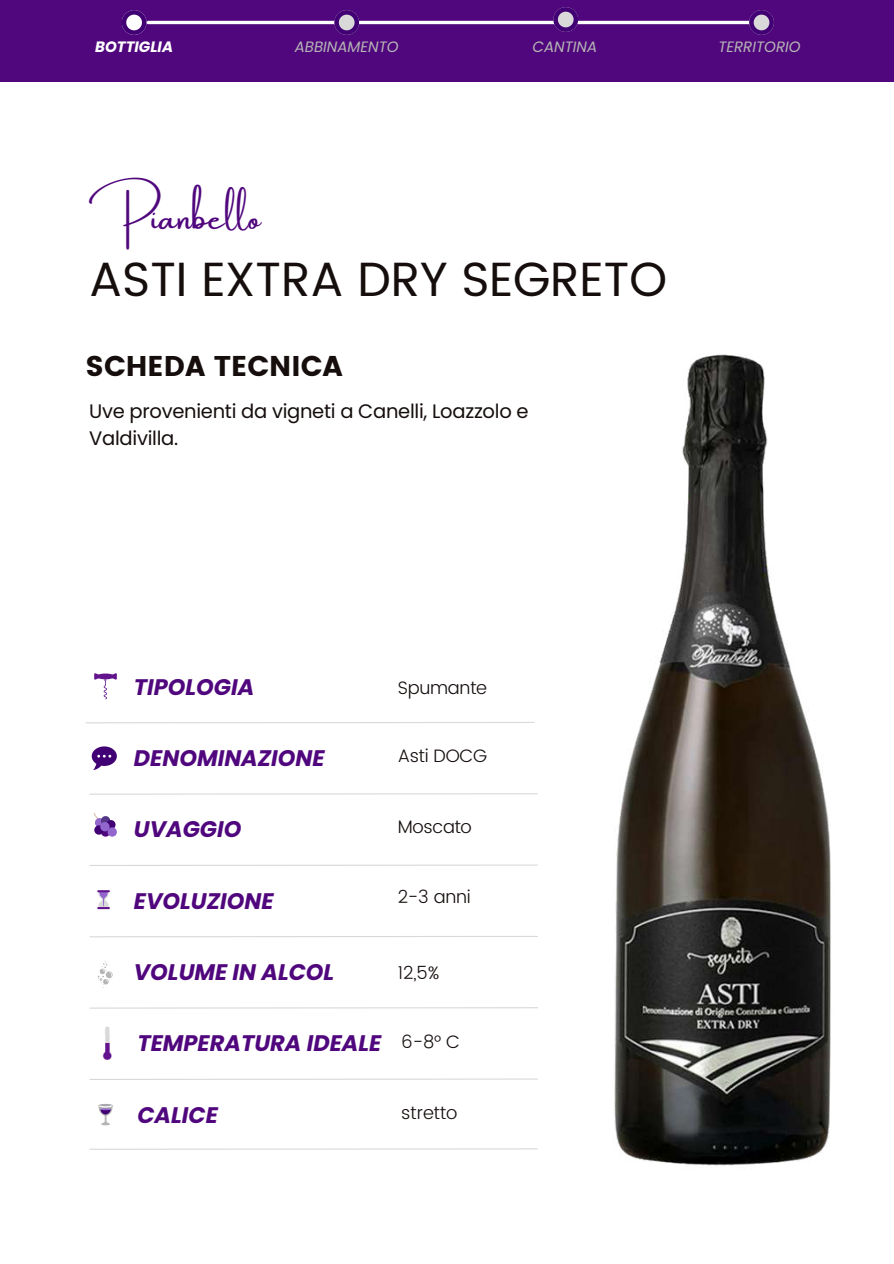
<style>
.page{position:relative;width:894px;height:1264px;background:#fff}
.page>*{position:absolute;margin:0;border:0;box-sizing:border-box;transform-origin:0 0}
.t1{font:48px "Poppins";letter-spacing:-.005em;color:#150e0d}
.t2{font:34.35px "Amsterdam One";color:#50077d}
.t3{font:28.5px "Poppins";color:#150e0d}
.t4{font:italic 700 22.5px "Poppins";color:#50077d}
.t5{font:19.5px/27px "Poppins";letter-spacing:-.015em;color:#150e0d}
.t6{font:300 18px "Poppins";letter-spacing:-.015em;color:#150e0d}
.t7{font:italic 15px "Poppins";color:#b5b5b5}
.t8{font:italic 700 15px "Poppins";color:#fff}
</style>
<div class="page">
<div style="left:0;top:0;width:893px;height:82px;background:#50077d"></div>
<svg style="left:122px;top:10px;width:24px;height:25px"></svg>
<hr style="left:148px;top:21px;width:611px;height:3px;background:#fff">
<svg style="left:334px;top:10px;width:25px;height:25px"></svg>
<svg style="left:749px;top:10px;width:24px;height:25px"></svg>
<svg style="left:553px;top:7px;width:25px;height:25px"></svg>
<svg style="left:97px;top:890px;width:13px;height:19px"></svg>
<svg style="left:94px;top:813px;width:23px;height:23px"></svg>
<svg style="left:92px;top:746px;width:24px;height:24px"></svg>
<svg style="left:98px;top:1104px;width:15px;height:21px"></svg>
<svg style="left:98px;top:960px;width:14px;height:28px"></svg>
<img style="left:486px;top:354px;width:345px;height:812px">
<hr style="left:90px;top:793px;width:447px;height:1px;background:#d9d9d9">
<hr style="left:86px;top:722px;width:447px;height:1px;background:#d9d9d9">
<hr style="left:90px;top:864px;width:447px;height:2px;background:#d9d9d9">
<hr style="left:90px;top:935px;width:447px;height:2px;background:#d9d9d9">
<hr style="left:90px;top:1078px;width:447px;height:1px;background:#d9d9d9">
<hr style="left:90px;top:1148px;width:447px;height:1px;background:#d9d9d9">
<hr style="left:90px;top:1007px;width:447px;height:1px;background:#d9d9d9">
<svg style="left:94px;top:673px;width:23px;height:26px"></svg>
<svg style="left:103px;top:1026px;width:9px;height:33px"></svg>
<p class="t8" style="left:95px;top:37px;width:79px">BOTTIGLIA</p>
<p class="t7" style="left:294px;top:37px;width:105px">ABBINAMENTO</p>
<p class="t7" style="left:532px;top:37px;width:66px">CANTINA</p>
<p class="t7" style="left:718px;top:37px;width:84px">TERRITORIO</p>
<h2 class="t2" style="left:89px;top:199px;width:174px">Pianbello</h2>
<h1 class="t1" style="left:89px;top:251px;width:579px">ASTI EXTRA DRY SEGRETO</h1>
<p class="t3" style="left:86px;top:350px;width:258px">SCHEDA TECNICA</p>
<p class="t5" style="left:89px;top:397px;width:441px">Uve provenienti da vigneti a Canelli, Loazzolo e<br>Valdivilla.</p>
<p class="t4" style="left:134px;top:671px;width:122px">TIPOLOGIA</p>
<p class="t6" style="left:397px;top:677px;width:91px">Spumante</p>
<p class="t4" style="left:134px;top:742px;width:192px">DENOMINAZIONE</p>
<p class="t6" style="left:397px;top:745px;width:91px">Asti DOCG</p>
<p class="t4" style="left:134px;top:813px;width:109px">UVAGGIO</p>
<p class="t6" style="left:397px;top:816px;width:76px">Moscato</p>
<p class="t4" style="left:134px;top:885px;width:141px">EVOLUZIONE</p>
<p class="t6" style="left:397px;top:885px;width:75px">2-3 anni</p>
<p class="t4" style="left:134px;top:956px;width:202px">VOLUME IN ALCOL</p>
<p class="t6" style="left:397px;top:962px;width:43px">12,5%</p>
<p class="t4" style="left:137px;top:1027px;width:324px">TEMPERATURA IDEALE <sup>6-8°</sup> <sup>C</sup></p>
<p class="t4" style="left:137px;top:1099px;width:82px">CALICE</p>
<p class="t6" style="left:401px;top:1101px;width:58px">stretto</p>
</div>
